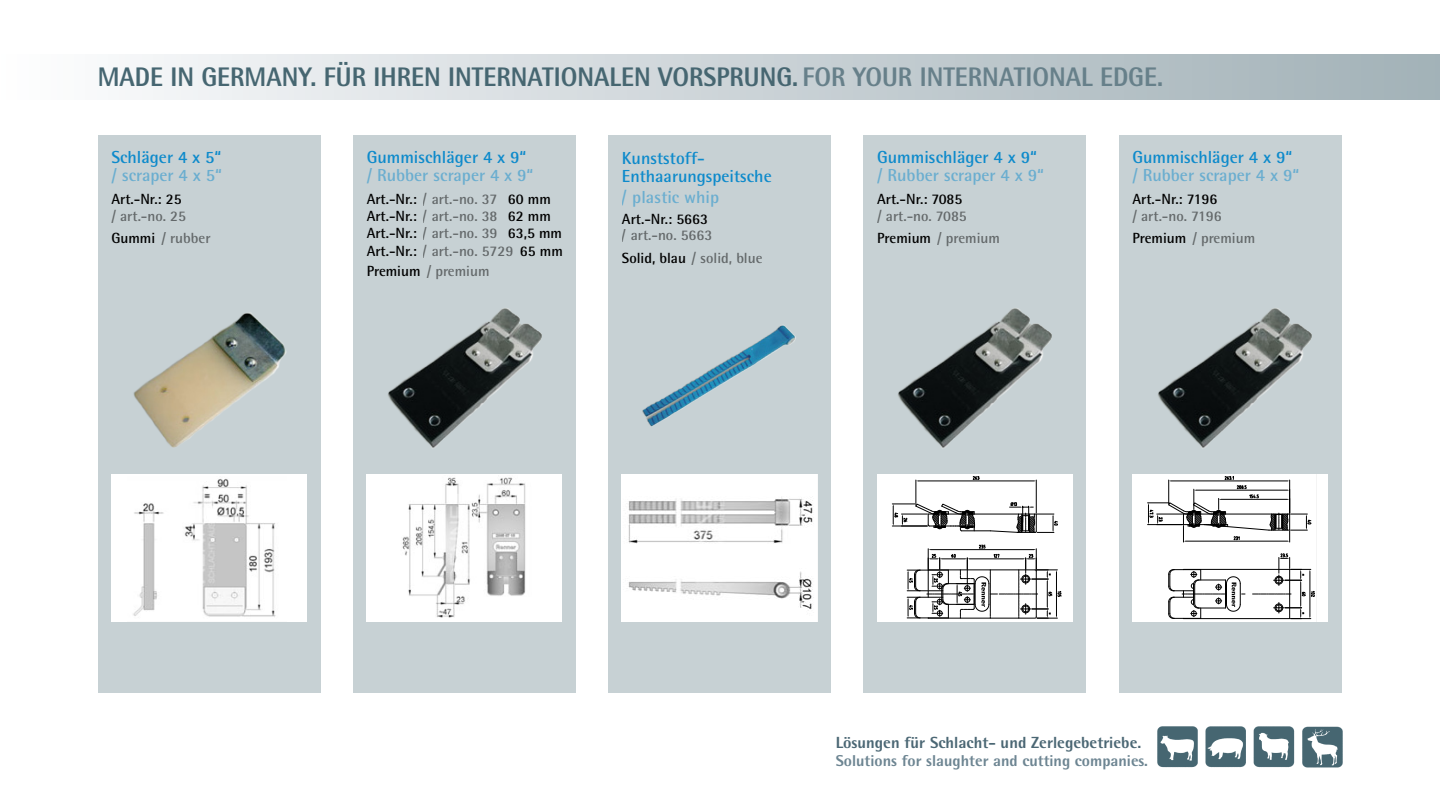
<style>
.page{position:relative;width:1440px;height:810px;background:#fff}
.page>*{position:absolute;margin:0;border:0;box-sizing:border-box;transform-origin:0 0}
.t1{font:800 26.92px "Rotis Semi Sans Std";color:#466671;scale:.93 1}
.t2{font:700 17.4px/18.8px "Rotis Semi Sans Std";color:#0d8acb}
.t3{font:800 16.12px "Rotis Semi Sans Std";color:#4b6774}
.t4{font:800 15.75px "Rotis Semi Sans Std";color:#6d8592}
.t5{font:700 14.77px/16.8px "Rotis Semi Sans Std";color:#000}
.s1{color:#67808a}
</style>
<div class="page">
<img style="left:1157px;top:726px;width:186px;height:42px">
<div style="left:98px;top:136px;width:223px;height:557px;background:#c7d1d4"></div>
<div style="left:111px;top:474px;width:196px;height:148px;background:#fff"></div>
<img style="left:133px;top:478px;width:143px;height:139px">
<img style="left:133px;top:312px;width:153px;height:136px">
<div style="left:1119px;top:136px;width:223px;height:557px;background:#c7d1d4"></div>
<div style="left:353px;top:136px;width:223px;height:557px;background:#c7d1d4"></div>
<div style="left:367px;top:474px;width:195px;height:148px;background:#fff"></div>
<img style="left:402px;top:477px;width:124px;height:141px">
<img style="left:388px;top:308px;width:153px;height:140px">
<div style="left:863px;top:136px;width:223px;height:557px;background:#c7d1d4"></div>
<div style="left:608px;top:136px;width:223px;height:557px;background:#c7d1d4"></div>
<img style="left:643px;top:325px;width:153px;height:101px">
<div style="left:0;top:54px;width:1440px;height:46px;background:linear-gradient(to right,#fcfcfd,#a0b0b6)"></div>
<img style="left:622px;top:474px;width:195px;height:148px">
<img style="left:898px;top:308px;width:154px;height:140px">
<img style="left:1158px;top:308px;width:154px;height:140px">
<div style="left:877px;top:474px;width:196px;height:148px;background:#fff"></div>
<div style="left:1132px;top:474px;width:196px;height:148px;background:#fff"></div>
<svg style="left:891px;top:476px;width:170px;height:143px"></svg>
<svg style="left:1147px;top:476px;width:168px;height:144px"></svg>
<h1 class="t1" style="left:98px;top:60px;width:1147px">MADE IN GERMANY. FÜR IHREN INTERNATIONALEN VORSPRUNG. <span class="s1">FOR YOUR INTERNATIONAL EDGE.</span></h1>
<p class="t2" style="left:111px;top:147px;width:112px">Schläger 4 x 5“ / scraper 4 x 5“</p>
<p class="t2" style="left:367px;top:147px;width:168px">Gummischläger 4 x 9“ / Rubber scraper 4 x 9“</p>
<p class="t2" style="left:877px;top:147px;width:168px">Gummischläger 4 x 9“ / Rubber scraper 4 x 9“</p>
<p class="t2" style="left:1132px;top:147px;width:168px">Gummischläger 4 x 9“ / Rubber scraper 4 x 9“</p>
<p class="t2" style="left:622px;top:149px;width:151px;line-height:18px">Kunststoff-<br>Enthaarungspeitsche</p>
<p class="t2" style="left:622px;top:187px;width:99px">/ plastic whip</p>
<p class="t5" style="left:367px;top:190px;width:132px">Art.-Nr.: / art.-no. 37</p>
<p class="t5" style="left:367px;top:225px;width:132px">Art.-Nr.: / art.-no. 39</p>
<p class="t5" style="left:111px;top:190px;width:76px">Art.-Nr.: 25 / art.-no. 25</p>
<p class="t5" style="left:1132px;top:190px;width:91px">Art.-Nr.: 7196 / art.-no. 7196</p>
<p class="t5" style="left:877px;top:190px;width:91px">Art.-Nr.: 7085 / art.-no. 7085</p>
<p class="t5" style="left:508px;top:190px;width:44px">60 mm</p>
<p class="t5" style="left:508px;top:225px;width:56px">63,5 mm</p>
<p class="t5" style="left:367px;top:207px;width:132px">Art.-Nr.: / art.-no. 38</p>
<p class="t5" style="left:367px;top:242px;width:198px">Art.-Nr.: / art.-no. 5729 65 mm</p>
<p class="t5" style="left:508px;top:207px;width:44px">62 mm</p>
<p class="t5" style="left:622px;top:210px;width:92px">Art.-Nr.: 5663 / art.-no. 5663</p>
<p class="t5" style="left:111px;top:230px;width:101px">Gummi / rubber</p>
<p class="t5" style="left:877px;top:230px;width:124px">Premium / premium</p>
<p class="t5" style="left:1132px;top:230px;width:124px">Premium / premium</p>
<p class="t5" style="left:622px;top:249px;width:142px">Solid, blau / solid, blue</p>
<p class="t5" style="left:367px;top:263px;width:124px">Premium / premium</p>
<p class="t3" style="left:836px;top:732px;width:307px">Lösungen für Schlacht- und Zerlegebetriebe.</p>
<p class="t4" style="left:836px;top:750px;width:314px">Solutions for slaughter and cutting companies.</p>
</div>
